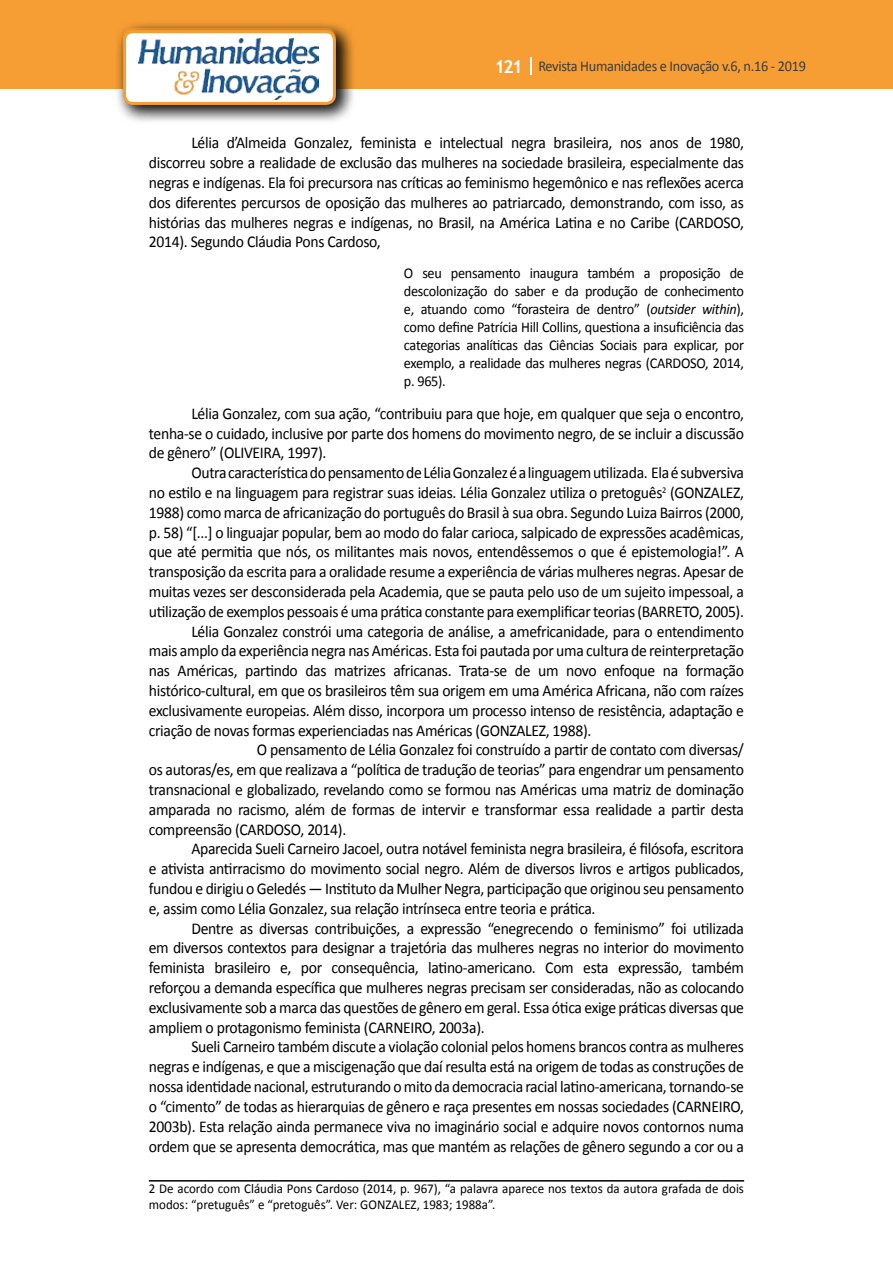
<style>
.page{position:relative;width:893px;height:1263px;background:#fff}
.page>*{position:absolute;margin:0;border:0;box-sizing:border-box;transform-origin:0 0}
.t1{font:16.5px/19.8px "Calibri";letter-spacing:-.02em;color:#000;text-align:justify;scale:.95 1}
.t2{font:15px/18px "Calibri";letter-spacing:-.02em;color:#000;text-align:justify;scale:.95 1}
.t3{font:15px "Calibri";letter-spacing:-.02em;color:#3c3c3b;scale:.95 1}
.t4{font:13.5px/16.2px "Calibri";color:#000;scale:.96 1}
.s1{font-family:"Trebuchet MS";font-weight:700;font-size:18px;color:#fff}
.s2{font-style:italic}
</style>
<div class="page">
<div style="left:0;top:0;width:893px;height:88px;background:#f69e34"></div>
<svg style="left:530px;top:57px;width:2px;height:18px"></svg>
<div style="left:115px;top:22px;width:241px;height:103px;background:#000;opacity:.75"></div>
<div style="left:125px;top:32px;width:209px;height:71px;background:#fff;border-radius:9px"></div>
<img style="left:138px;top:37px;width:181px;height:62px">
<div style="left:123px;top:30px;width:213px;height:75px;border:3px solid #f69e34;border-radius:9px"></div>
<hr style="left:149px;top:1180px;width:595px;height:1px;background:#000">
<p class="t3" style="left:495px;top:57px;width:329px"><span class="s1">121</span> Revista Humanidades e Inovação v.6, n.16 - 2019</p>
<p class="t1" style="left:149px;top:133px;width:628px;text-indent:43px">Lélia d’Almeida Gonzalez, feminista e intelectual negra brasileira, nos anos de 1980, discorreu sobre a realidade de exclusão das mulheres na sociedade brasileira, especialmente das negras e indígenas. Ela foi precursora nas críticas ao feminismo hegemônico e nas reflexões acerca dos diferentes percursos de oposição das mulheres ao patriarcado, demonstrando, com isso, as histórias das mulheres negras e indígenas, no Brasil, na América Latina e no Caribe (CARDOSO, 2014). Segundo Cláudia Pons Cardoso,</p>
<p class="t2" style="left:404px;top:264px;width:360px">O seu pensamento inaugura também a proposição de descolonização do saber e da produção de conhecimento e, atuando como “forasteira de dentro” (<span class="s2">outsider within</span>), como define Patrícia Hill Collins, questiona a insuficiência das categorias analíticas das Ciências Sociais para explicar, por exemplo, a realidade das mulheres negras (CARDOSO, 2014, p. 965).</p>
<p class="t1" style="left:149px;top:403px;width:628px;text-indent:43px">Lélia Gonzalez, com sua ação, “contribuiu para que hoje, em qualquer que seja o encontro, tenha-se o cuidado, inclusive por parte dos homens do movimento negro, de se incluir a discussão de gênero” (OLIVEIRA, 1997).</p>
<p class="t1" style="left:191px;top:463px;width:583px">Outra característica do pensamento de Lélia Gonzalez é a linguagem utilizada. Ela é subversiva</p>
<p class="t1" style="left:149px;top:483px;width:628px">no estilo e na linguagem para registrar suas ideias. Lélia Gonzalez utiliza o pretoguês<sup>2</sup> (GONZALEZ,</p>
<p class="t1" style="left:149px;top:502px;width:628px">1988) como marca de africanização do português do Brasil à sua obra. Segundo Luiza Bairros (2000,</p>
<p class="t1" style="left:149px;top:522px;width:628px">p. 58) “[...] o linguajar popular, bem ao modo do falar carioca, salpicado de expressões acadêmicas,</p>
<p class="t1" style="left:149px;top:542px;width:628px">que até permitia que nós, os militantes mais novos, entendêssemos o que é epistemologia!”. A</p>
<p class="t1" style="left:149px;top:562px;width:628px">transposição da escrita para a oralidade resume a experiência de várias mulheres negras. Apesar de</p>
<p class="t1" style="left:149px;top:582px;width:628px">muitas vezes ser desconsiderada pela Academia, que se pauta pelo uso de um sujeito impessoal, a</p>
<p class="t1" style="left:149px;top:601px;width:628px">utilização de exemplos pessoais é uma prática constante para exemplificar teorias (BARRETO, 2005).</p>
<p class="t1" style="left:191px;top:621px;width:583px">Lélia Gonzalez constrói uma categoria de análise, a amefricanidade, para o entendimento</p>
<p class="t1" style="left:149px;top:641px;width:628px">mais amplo da experiência negra nas Américas. Esta foi pautada por uma cultura de reinterpretação</p>
<p class="t1" style="left:149px;top:661px;width:628px">nas Américas, partindo das matrizes africanas. Trata-se de um novo enfoque na formação</p>
<p class="t1" style="left:149px;top:681px;width:628px">histórico-cultural, em que os brasileiros têm sua origem em uma América Africana, não com raízes</p>
<p class="t1" style="left:149px;top:700px;width:628px">exclusivamente europeias. Além disso, incorpora um processo intenso de resistência, adaptação e</p>
<p class="t1" style="left:149px;top:720px;width:467px">criação de novas formas experienciadas nas Américas (GONZALEZ, 1988).</p>
<p class="t1" style="left:257px;top:740px;width:514px">O pensamento de Lélia Gonzalez foi construído a partir de contato com diversas/</p>
<p class="t1" style="left:149px;top:760px;width:628px">os autoras/es, em que realizava a “política de tradução de teorias” para engendrar um pensamento</p>
<p class="t1" style="left:149px;top:780px;width:628px">transnacional e globalizado, revelando como se formou nas Américas uma matriz de dominação</p>
<p class="t1" style="left:149px;top:799px;width:628px">amparada no racismo, além de formas de intervir e transformar essa realidade a partir desta</p>
<p class="t1" style="left:149px;top:819px;width:209px">compreensão (CARDOSO, 2014).</p>
<p class="t1" style="left:191px;top:839px;width:583px">Aparecida Sueli Carneiro Jacoel, outra notável feminista negra brasileira, é filósofa, escritora</p>
<p class="t1" style="left:149px;top:859px;width:628px">e ativista antirracismo do movimento social negro. Além de diversos livros e artigos publicados,</p>
<p class="t1" style="left:149px;top:879px;width:628px">fundou e dirigiu o Geledés — Instituto da Mulher Negra, participação que originou seu pensamento</p>
<p class="t1" style="left:149px;top:898px;width:472px">e, assim como Lélia Gonzalez, sua relação intrínseca entre teoria e prática.</p>
<p class="t1" style="left:191px;top:918px;width:583px">Dentre as diversas contribuições, a expressão “enegrecendo o feminismo” foi utilizada</p>
<p class="t1" style="left:149px;top:938px;width:628px">em diversos contextos para designar a trajetória das mulheres negras no interior do movimento</p>
<p class="t1" style="left:149px;top:958px;width:628px">feminista brasileiro e, por consequência, latino-americano. Com esta expressão, também</p>
<p class="t1" style="left:149px;top:978px;width:628px">reforçou a demanda específica que mulheres negras precisam ser consideradas, não as colocando</p>
<p class="t1" style="left:149px;top:997px;width:628px">exclusivamente sob a marca das questões de gênero em geral. Essa ótica exige práticas diversas que</p>
<p class="t1" style="left:149px;top:1017px;width:355px">ampliem o protagonismo feminista (CARNEIRO, 2003a).</p>
<p class="t1" style="left:191px;top:1037px;width:583px">Sueli Carneiro também discute a violação colonial pelos homens brancos contra as mulheres</p>
<p class="t1" style="left:149px;top:1057px;width:628px">negras e indígenas, e que a miscigenação que daí resulta está na origem de todas as construções de</p>
<p class="t1" style="left:149px;top:1077px;width:628px">nossa identidade nacional, estruturando o mito da democracia racial latino-americana, tornando-se</p>
<p class="t1" style="left:149px;top:1096px;width:628px">o “cimento” de todas as hierarquias de gênero e raça presentes em nossas sociedades (CARNEIRO,</p>
<p class="t1" style="left:149px;top:1116px;width:628px">2003b). Esta relação ainda permanece viva no imaginário social e adquire novos contornos numa</p>
<p class="t1" style="left:149px;top:1136px;width:628px">ordem que se apresenta democrática, mas que mantém as relações de gênero segundo a cor ou a</p>
<p class="t4" style="left:149px;top:1180px;width:621px">2 De acordo com Cláudia Pons Cardoso (2014, p. 967), “a palavra aparece nos textos da autora grafada de dois modos: “pretuguês” e “pretoguês”. Ver: GONZALEZ, 1983; 1988a”.</p>
</div>
